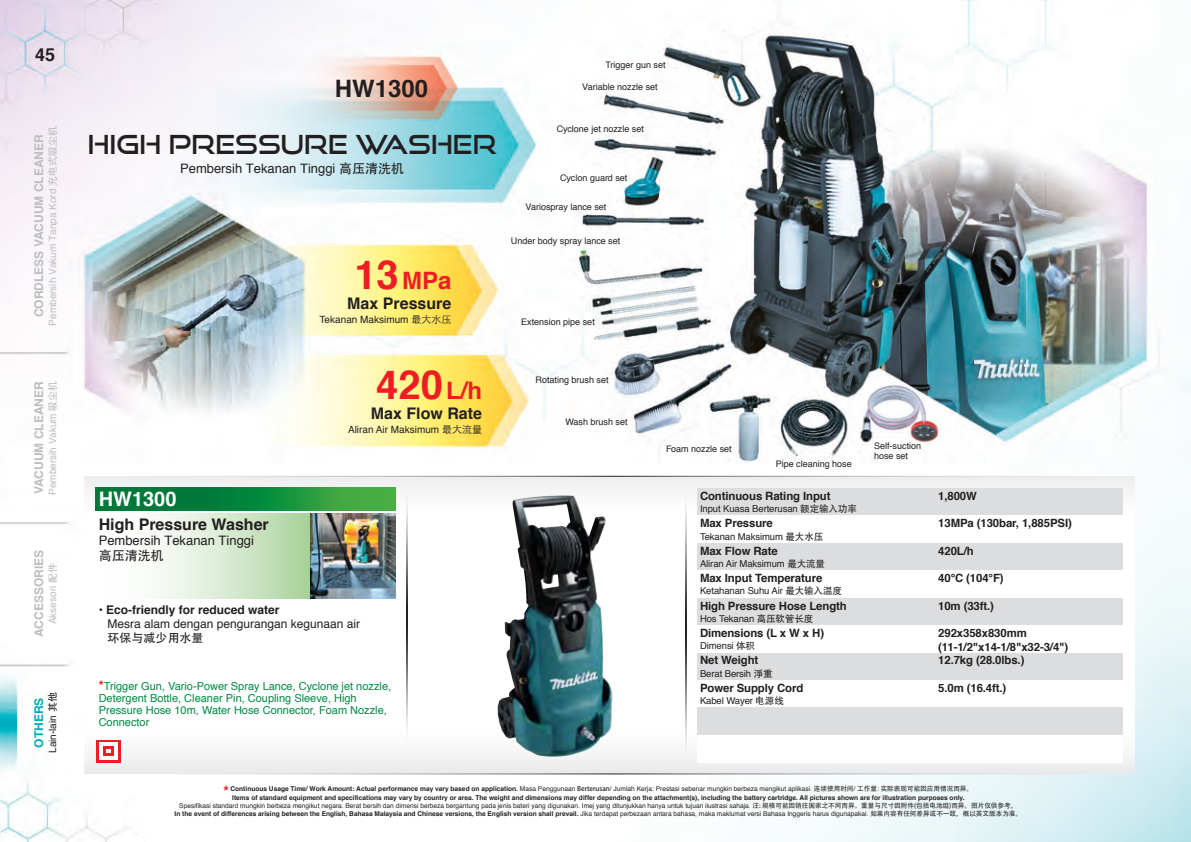
<style>
.page{position:relative;width:1191px;height:842px;background:#fff}
.page>*{position:absolute;margin:0;border:0;box-sizing:border-box;transform-origin:0 0}
.t1{font:700 40px "Helvetica";color:#ee1d23}
.t2{font:26px "Good Times Rg";color:#231f20}
.t3{font:700 24px "Helvetica";color:#231f20}
.t4{font:700 24px "Helvetica";color:#ee1d23}
.t5{font:700 20px "Helvetica";color:#fff}
.t6{font:700 18px "Helvetica";color:#231f20}
.t7{font:700 16px "Helvetica";color:#231f20}
.t8{font:13px "Helvetica";color:#231f20}
.t9{font:500 13px "ST Heiti SC";color:#231f20}
.t10{font:700 12px "Helvetica";color:#bcbdc0}
.t11{font:12px "Helvetica";color:#231f20}
.t12{font:700 12px "Helvetica";color:#231f20}
.t13{font:500 12px "ST Heiti SC";color:#231f20}
.t14{font:700 12px "Helvetica";color:#00aabc}
.t15{font:700 11.4px/13.8px "Helvetica";letter-spacing:-.01em;color:#231f20}
.t16{font:11px/12px "Helvetica";color:#008b43}
.t17{font:10px "Helvetica";color:#bcbdc0}
.t18{font:10px "Helvetica";color:#231f20}
.t19{font:9.6px "Helvetica";letter-spacing:-.01em;color:#231f20}
.t20{font:9px/10px "Helvetica";color:#231f20}
.t21{font:6.6px/8.8px "Helvetica";color:#231f20;text-align:center}
.t22{font:700 6.6px/8.8px "Helvetica";color:#231f20;text-align:center}
.s1{font-family:"ST Heiti SC";font-weight:500}
.s2{font-size:40px}
.s3{font-family:"ST Heiti SC";font-weight:300}
.s4{font-size:24px}
.s5{font-weight:700;font-size:13px;color:#ee1d23}
.s6{font-size:14px;color:#ee1d23}
.s7{font-weight:400}
.s8{font-family:"Adobe Heiti Std";font-weight:400}
.s9{font-family:"Adobe Heiti Std"}
.s10{font-weight:700}
</style>
<div class="page">
<img style="left:0;top:0;width:1191px;height:842px">
<svg style="left:84px;top:476px;width:1050px;height:298px"></svg>
<svg style="left:96px;top:488px;width:299px;height:23px;background:#158c3d"></svg>
<svg style="left:96px;top:513px;width:214px;height:85px"></svg>
<svg style="left:406px;top:488px;width:1px;height:257px"></svg>
<svg style="left:685px;top:488px;width:1px;height:274px"></svg>
<img style="left:512px;top:495px;width:54px;height:50px">
<div style="left:697px;top:488px;width:426px;height:28px;background:#dcdddf"></div>
<div style="left:697px;top:516px;width:426px;height:27px;background:#fff"></div>
<div style="left:697px;top:543px;width:426px;height:27px;background:#dcdddf"></div>
<div style="left:697px;top:570px;width:426px;height:28px;background:#fff"></div>
<div style="left:697px;top:598px;width:426px;height:27px;background:#dcdddf"></div>
<div style="left:697px;top:625px;width:426px;height:28px;background:#fff"></div>
<div style="left:697px;top:653px;width:426px;height:27px;background:#dcdddf"></div>
<div style="left:697px;top:680px;width:426px;height:28px;background:#fff"></div>
<div style="left:697px;top:708px;width:426px;height:27px;background:#dcdddf"></div>
<div style="left:697px;top:735px;width:426px;height:28px;background:#fff"></div>
<div style="left:96px;top:740px;width:25px;height:22px;background:#ee1d23"></div>
<div style="left:99px;top:742px;width:19px;height:17px;background:#fff"></div>
<div style="left:103px;top:746px;width:10px;height:10px;background:#ee1d23"></div>
<svg style="left:106px;top:749px;width:4px;height:4px"></svg>
<img style="left:310px;top:513px;width:85px;height:85px">
<h3 class="t6" style="left:35px;top:40px;width:22px">45</h3>
<h3 class="t10" style="left:29px;top:317px;width:185px;rotate:-90deg">CORDLESS VACUUM CLEANER</h3>
<h3 class="t17" style="left:45px;top:326px;width:201px;rotate:-90deg">Pembersih Vakum Tanpa Kord <span class="s1">充电式吸尘机</span></h3>
<h3 class="t10" style="left:29px;top:494px;width:115px;rotate:-90deg">VACUUM CLEANER</h3>
<h3 class="t17" style="left:45px;top:495px;width:116px;rotate:-90deg">Pembersih Vakum <span class="s1">吸尘机</span></h3>
<h3 class="t10" style="left:29px;top:637px;width:89px;rotate:-90deg">ACCESSORIES</h3>
<h3 class="t17" style="left:45px;top:624px;width:63px;rotate:-90deg">Aksesori <span class="s1">配件</span></h3>
<h3 class="t14" style="left:29px;top:748px;width:52px;rotate:-90deg">OTHERS</h3>
<h3 class="t18" style="left:45px;top:753px;width:62px;rotate:-90deg">Lain-lain <span class="s1">其他</span></h3>
<h3 class="t3" style="left:335px;top:69px;width:95px">HW1300</h3>
<h2 class="t2" style="left:88px;top:129px;width:410px">HIGH PRESSURE WASHER</h2>
<h3 class="t8" style="left:180px;top:158px;width:225px">Pembersih Tekanan Tinggi <span class="s1">高压清洗机</span></h3>
<h3 class="t4" style="left:354px;top:262px;width:98px"><span class="s2">13</span> MPa</h3>
<h3 class="t7" style="left:347px;top:291px;width:106px">Max Pressure</h3>
<h3 class="t18" style="left:320px;top:312px;width:133px">Tekanan Maksimum <span class="s3">最大水压</span></h3>
<h3 class="t20" style="left:605px;top:60px;width:62px">Trigger gun set</h3>
<h3 class="t20" style="left:582px;top:82px;width:77px">Variable nozzle set</h3>
<h3 class="t20" style="left:557px;top:125px;width:89px">Cyclone jet nozzle set</h3>
<h3 class="t20" style="left:560px;top:173px;width:69px">Cyclon guard set</h3>
<h3 class="t20" style="left:525px;top:202px;width:83px">Variospray lance set</h3>
<h3 class="t20" style="left:511px;top:236px;width:111px">Under body spray lance set</h3>
<h3 class="t20" style="left:521px;top:317px;width:75px">Extension pipe set</h3>
<h3 class="t5" style="left:99px;top:483px;width:79px">HW1300</h3>
<h3 class="t7" style="left:99px;top:511px;width:172px">High Pressure Washer</h3>
<h3 class="t8" style="left:99px;top:530px;width:157px">Pembersih Tekanan Tinggi</h3>
<h3 class="t9" style="left:99px;top:548px;width:66px">高压清洗机</h3>
<h1 class="t1" style="left:376px;top:353px;width:107px">420 <span class="s4">L/h</span></h1>
<h3 class="t7" style="left:371px;top:401px;width:113px">Max Flow Rate</h3>
<h3 class="t18" style="left:348px;top:422px;width:135px">Aliran Air Maksimum <span class="s3">最大流量</span></h3>
<h3 class="t12" style="left:99px;top:600px;width:182px">• Eco-friendly for reduced water</h3>
<h3 class="t11" style="left:107px;top:615px;width:254px">Mesra alam dengan pengurangan kegunaan air</h3>
<h3 class="t13" style="left:107px;top:631px;width:97px">环保与减少用水量</h3>
<h3 class="t16" style="left:99px;top:680px;width:294px"><span class="s5">*</span>Trigger Gun, Vario-Power Spray Lance, Cyclone jet nozzle, Detergent Bottle, Cleaner Pin, Coupling Sleeve, High Pressure Hose 10m, Water Hose Connector, Foam Nozzle, Connector</h3>
<h3 class="t20" style="left:535px;top:375px;width:75px">Rotating brush set</h3>
<h3 class="t20" style="left:565px;top:417px;width:64px">Wash brush set</h3>
<h3 class="t20" style="left:666px;top:444px;width:67px">Foam nozzle set</h3>
<h3 class="t20" style="left:776px;top:459px;width:77px">Pipe cleaning hose</h3>
<h3 class="t20" style="left:874px;top:441px;width:49px">Self-suction hose set</h3>
<h3 class="t15" style="left:700px;top:489px;width:132px">Continuous Rating Input</h3>
<h3 class="t15" style="left:938px;top:489px;width:40px">1,800W</h3>
<h3 class="t15" style="left:700px;top:517px;width:74px">Max Pressure</h3>
<h3 class="t15" style="left:938px;top:517px;width:135px">13MPa (130bar, 1,885PSI)</h3>
<h3 class="t15" style="left:700px;top:544px;width:79px">Max Flow Rate</h3>
<h3 class="t15" style="left:938px;top:544px;width:37px">420L/h</h3>
<h3 class="t15" style="left:700px;top:571px;width:124px">Max Input Temperature</h3>
<h3 class="t15" style="left:938px;top:571px;width:67px">40°C (104°F)</h3>
<h3 class="t15" style="left:700px;top:599px;width:148px">High Pressure Hose Length</h3>
<h3 class="t15" style="left:938px;top:599px;width:57px">10m (33ft.)</h3>
<h3 class="t15" style="left:700px;top:626px;width:126px">Dimensions (L x W x H)</h3>
<h3 class="t15" style="left:938px;top:626px;width:132px">292x358x830mm (11-1/2"x14-1/8"x32-3/4")</h3>
<h3 class="t15" style="left:700px;top:654px;width:60px">Net Weight</h3>
<h3 class="t15" style="left:938px;top:654px;width:88px">12.7kg (28.0lbs.)</h3>
<h3 class="t15" style="left:700px;top:681px;width:105px">Power Supply Cord</h3>
<h3 class="t15" style="left:938px;top:681px;width:70px">5.0m (16.4ft.)</h3>
<h3 class="t19" style="left:700px;top:501px;width:158px">Input Kuasa Berterusan <span class="s1">额定输入功率</span></h3>
<h3 class="t19" style="left:700px;top:529px;width:125px">Tekanan Maksimum <span class="s1">最大水压</span></h3>
<h3 class="t19" style="left:700px;top:556px;width:127px">Aliran Air Maksimum <span class="s1">最大流量</span></h3>
<h3 class="t19" style="left:700px;top:584px;width:143px">Ketahanan Suhu Air <span class="s1">最大输入温度</span></h3>
<h3 class="t19" style="left:700px;top:611px;width:115px">Hos Tekanan <span class="s1">高压软管长度</span></h3>
<h3 class="t19" style="left:700px;top:639px;width:57px">Dimensi <span class="s1">体积</span></h3>
<h3 class="t19" style="left:700px;top:666px;width:74px">Berat Bersih <span class="s1">淨重</span></h3>
<h3 class="t19" style="left:700px;top:693px;width:85px">Kabel Wayer <span class="s1">电源线</span></h3>
<p class="t22" style="left:224px;top:784px;width:751px"><span class="s6">*</span> Continuous Usage Time/ Work Amount: Actual performance may vary based on application. <span class="s7">Masa Penggunaan</span> <span class="s8">Berterusan</span><span class="s7">/ Jumlah Kerja: Prestasi sebenar mungkin berbeza mengikut aplikasi.</span> <span class="s8">连续使用时间</span><span class="s7">/</span> <span class="s8">工作量</span><span class="s7">:</span> <span class="s8">实际表现可能因应用情况而异。<br></span>Items of standard equipment and specifications may vary by country or area. The weight and dimensions may differ depending on the attachment(s), including the battery cartridge. All pictures shown are for illustration purposes only.</p>
<p class="t21" style="left:175px;top:801px;width:849px">Spesifikasi standard mungkin berbeza mengikut negara. Berat bersih dan dimensi berbeza bergantung pada jenis bateri yang digunakan. Imej yang ditunjukkan hanya untuk tujuan ilustrasi sahaja. <span class="s9">注: 规格可能因销往国家之不同而异。重量与尺寸因附件(包括电池组)而异。图片仅供参考。<br></span><span class="s10">In the event of differences arising between the English, Bahasa Malaysia and Chinese versions, the English version shall prevail.</span> Jika terdapat perbezaan antara bahasa, maka maklumat versi Bahasa Inggeris harus digunapakai. <span class="s9">如果内容有任何差异或不一致，概以英文版本为准。</span></p>
</div>
